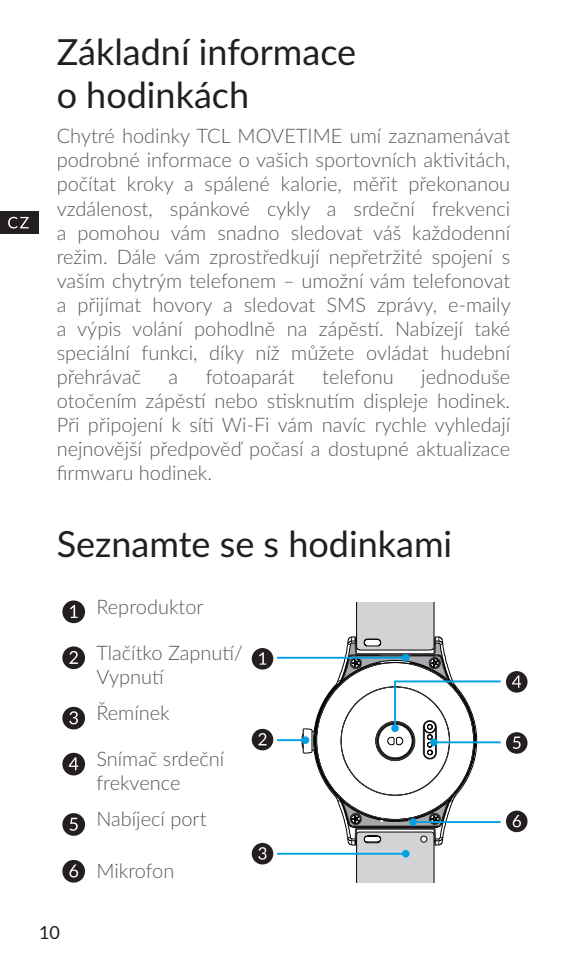
<style>
.page{position:relative;width:567px;height:964px;background:#fff}
.page>*{position:absolute;margin:0;border:0;box-sizing:border-box;transform-origin:0 0}
.Title_1{font:36px/43.2px "Lato";color:#231f20}
.Body{font:300 20px/24px "Lato";color:#57585a;text-align:justify}
.Body-2{font:18px "Lato";color:#231f20}
</style>
<div class="page">
<div style="left:0;top:211px;width:38px;height:23px;background:#231f20"></div>
<svg style="left:8px;top:217px;width:21px;height:11px"></svg>
<div style="left:62px;top:600px;width:23px;height:23px;background:#231f20;border-radius:50%"></div>
<svg style="left:70px;top:605px;width:8px;height:13px"></svg>
<div style="left:62px;top:646px;width:23px;height:23px;background:#231f20;border-radius:50%"></div>
<svg style="left:69px;top:651px;width:9px;height:13px"></svg>
<div style="left:62px;top:707px;width:23px;height:22px;background:#231f20;border-radius:50%"></div>
<svg style="left:69px;top:711px;width:9px;height:13px"></svg>
<div style="left:62px;top:753px;width:23px;height:22px;background:#231f20;border-radius:50%"></div>
<svg style="left:69px;top:757px;width:9px;height:13px"></svg>
<div style="left:62px;top:813px;width:23px;height:23px;background:#231f20;border-radius:50%"></div>
<svg style="left:69px;top:818px;width:9px;height:13px"></svg>
<div style="left:62px;top:860px;width:23px;height:22px;background:#231f20;border-radius:50%"></div>
<svg style="left:69px;top:864px;width:9px;height:13px"></svg>
<div style="left:506px;top:810px;width:21px;height:22px;background:#231f20;border-radius:50%"></div>
<svg style="left:513px;top:815px;width:8px;height:12px"></svg>
<hr style="left:277px;top:739px;width:28px;height:2px;background:#00a1e3">
<hr style="left:277px;top:657px;width:129px;height:2px;background:#00a1e3">
<hr style="left:277px;top:853px;width:129px;height:2px;background:#00a1e3">
<svg style="left:302px;top:603px;width:199px;height:280px"></svg>
<div style="left:391px;top:724px;width:8px;height:8px;background:#00a1e3;border-radius:50%"></div>
<div style="left:506px;top:732px;width:21px;height:22px;background:#231f20;border-radius:50%"></div>
<svg style="left:513px;top:736px;width:8px;height:13px"></svg>
<div style="left:252px;top:648px;width:21px;height:21px;background:#231f20;border-radius:50%"></div>
<svg style="left:259px;top:652px;width:7px;height:13px"></svg>
<div style="left:252px;top:729px;width:21px;height:21px;background:#231f20;border-radius:50%"></div>
<svg style="left:258px;top:733px;width:9px;height:12px"></svg>
<div style="left:252px;top:843px;width:21px;height:21px;background:#231f20;border-radius:50%"></div>
<svg style="left:258px;top:847px;width:8px;height:13px"></svg>
<div style="left:506px;top:671px;width:21px;height:21px;background:#231f20;border-radius:50%"></div>
<svg style="left:512px;top:675px;width:9px;height:13px"></svg>
<p class="Title_1" style="left:57px;top:29px;width:301px">Základní informace o hodinkách</p>
<p class="Body" style="left:57px;top:124px;width:455px">Chytré hodinky TCL MOVETIME umí zaznamenávat podrobné informace o vašich sportovních aktivitách, počítat kroky a spálené kalorie, měřit překonanou vzdálenost, spánkové cykly a srdeční frekvenci a pomohou vám snadno sledovat váš každodenní režim. Dále vám zprostředkují nepřetržité spojení s vaším chytrým telefonem – umožní vám telefonovat a přijímat hovory a sledovat SMS zprávy, e-maily a výpis volání pohodlně na zápěstí. Nabízejí také speciální funkci, díky níž můžete ovládat hudební přehrávač</p>
<p class="Body" style="left:57px;top:364px;width:455px;text-indent:365px">jednoduše otočením zápěstí nebo stisknutím displeje hodinek.<br>Při připojení k síti Wi-Fi vám navíc rychle vyhledají nejnovější předpověď počasí a dostupné aktualizace firmwaru hodinek.</p>
<p class="Body" style="left:169px;top:364px;width:11px">a</p>
<p class="Body" style="left:206px;top:364px;width:91px">fotoaparát</p>
<p class="Body" style="left:322px;top:364px;width:73px">telefonu</p>
<p class="Title_1" style="left:57px;top:520px;width:397px">Seznamte se s hodinkami</p>
<p class="Body-2" style="left:39px;top:920px;width:22px">10</p>
<p class="Body" style="left:96px;top:594px;width:109px">Reproduktor</p>
<p class="Body" style="left:96px;top:639px;width:148px">Tlačítko Zapnutí/<br>Vypnutí</p>
<p class="Body" style="left:96px;top:700px;width:75px">Řemínek</p>
<p class="Body" style="left:96px;top:746px;width:129px">Snímač srdeční frekvence</p>
<p class="Body" style="left:96px;top:806px;width:112px">Nabíjecí port</p>
<p class="Body" style="left:96px;top:858px;width:80px">Mikrofon</p>
</div>
